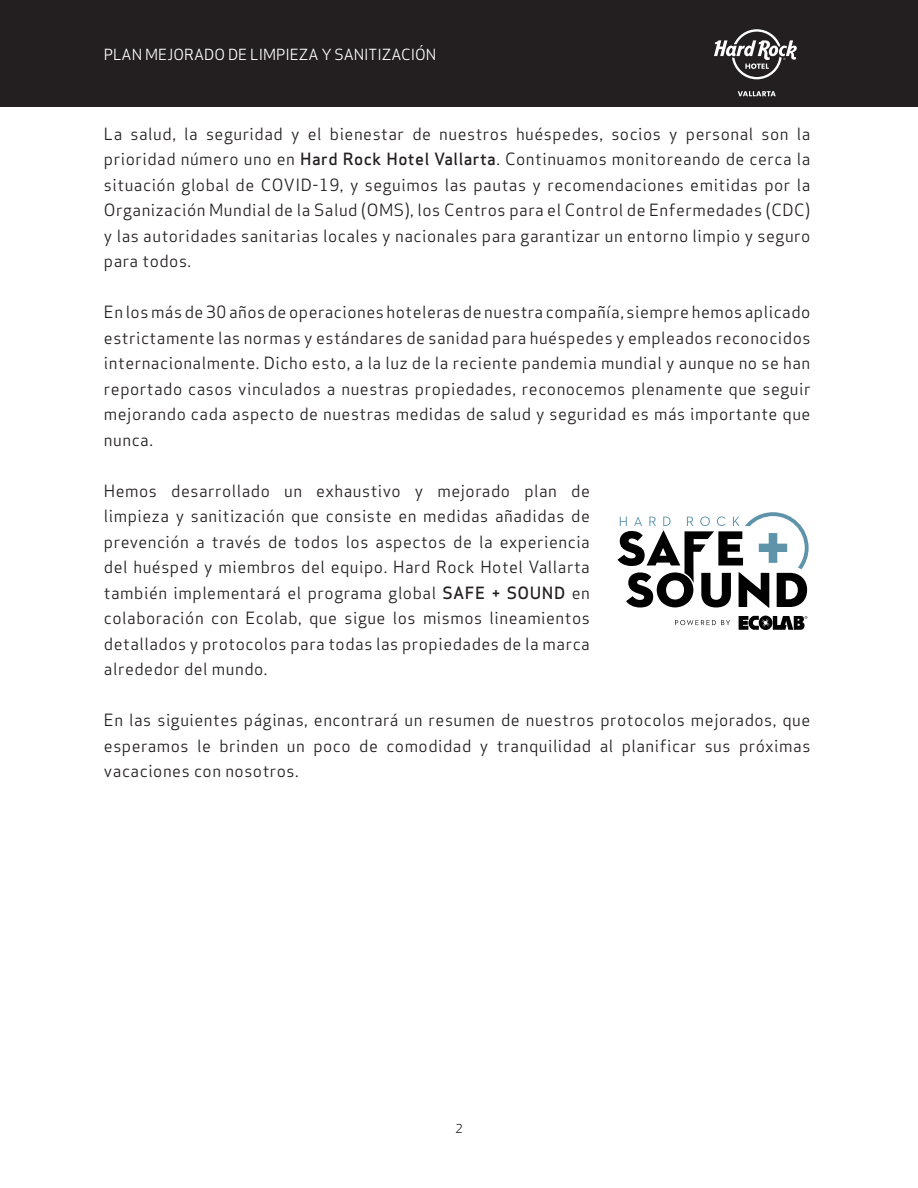
<style>
.page{position:relative;width:918px;height:1188px;background:#fff}
.page>*{position:absolute;margin:0;border:0;box-sizing:border-box;transform-origin:0 0}
.t1{font:16.5px/25.5px "Apex Sans";letter-spacing:.03em;color:#231f20;text-align:justify}
.t2{font:15px "Apex Sans";color:#fff}
.t3{font:12px "Apex Sans";color:#231f20}
.s1{font-weight:500}
</style>
<div class="page">
<div style="left:0;top:0;width:918px;height:106px;background:#231f20"></div>
<svg style="left:714px;top:29px;width:83px;height:50px"></svg>
<svg style="left:738px;top:91px;width:38px;height:5px"></svg>
<svg style="left:675px;top:620px;width:55px;height:5px"></svg>
<svg style="left:618px;top:512px;width:191px;height:96px"></svg>
<svg style="left:739px;top:616px;width:68px;height:14px"></svg>
<p class="t2" style="left:104px;top:42px;width:334px">PLAN MEJORADO DE LIMPIEZA Y SANITIZACIÓN</p>
<p class="t1" style="left:104px;top:120px;width:708px">La salud, la seguridad y el bienestar de nuestros huéspedes, socios y personal son la prioridad número uno en <span class="s1">Hard Rock Hotel Vallarta</span>. Continuamos monitoreando de cerca la situación global de COVID-19, y seguimos las pautas y recomendaciones emitidas por la Organización Mundial de la Salud (OMS), los Centros para el Control de Enfermedades (CDC) y las autoridades sanitarias locales y nacionales para garantizar un entorno limpio y seguro para todos.</p>
<p class="t1" style="left:104px;top:298px;width:708px">En los más de 30 años de operaciones hoteleras de nuestra compañía, siempre hemos aplicado estrictamente las normas y estándares de sanidad para huéspedes y empleados reconocidos internacionalmente. Dicho esto, a la luz de la reciente pandemia mundial y aunque no se han reportado casos vinculados a nuestras propiedades, reconocemos plenamente que seguir mejorando cada aspecto de nuestras medidas de salud y seguridad es más importante que nunca.</p>
<p class="t1" style="left:104px;top:477px;width:488px">Hemos desarrollado un exhaustivo y mejorado plan de limpieza y sanitización que consiste en medidas añadidas de prevención a través de todos los aspectos de la experiencia del huésped y miembros del equipo. Hard Rock Hotel Vallarta también implementará el programa global <span class="s1">SAFE + SOUND</span> en colaboración con Ecolab, que sigue los mismos lineamientos detallados y protocolos para todas las propiedades de la marca alrededor del mundo.</p>
<p class="t1" style="left:104px;top:706px;width:708px">En las siguientes páginas, encontrará un resumen de nuestros protocolos mejorados, que esperamos le brinden un poco de comodidad y tranquilidad al planificar sus próximas vacaciones con nosotros.</p>
<p class="t3" style="left:455px;top:1119px;width:9px">2</p>
</div>
